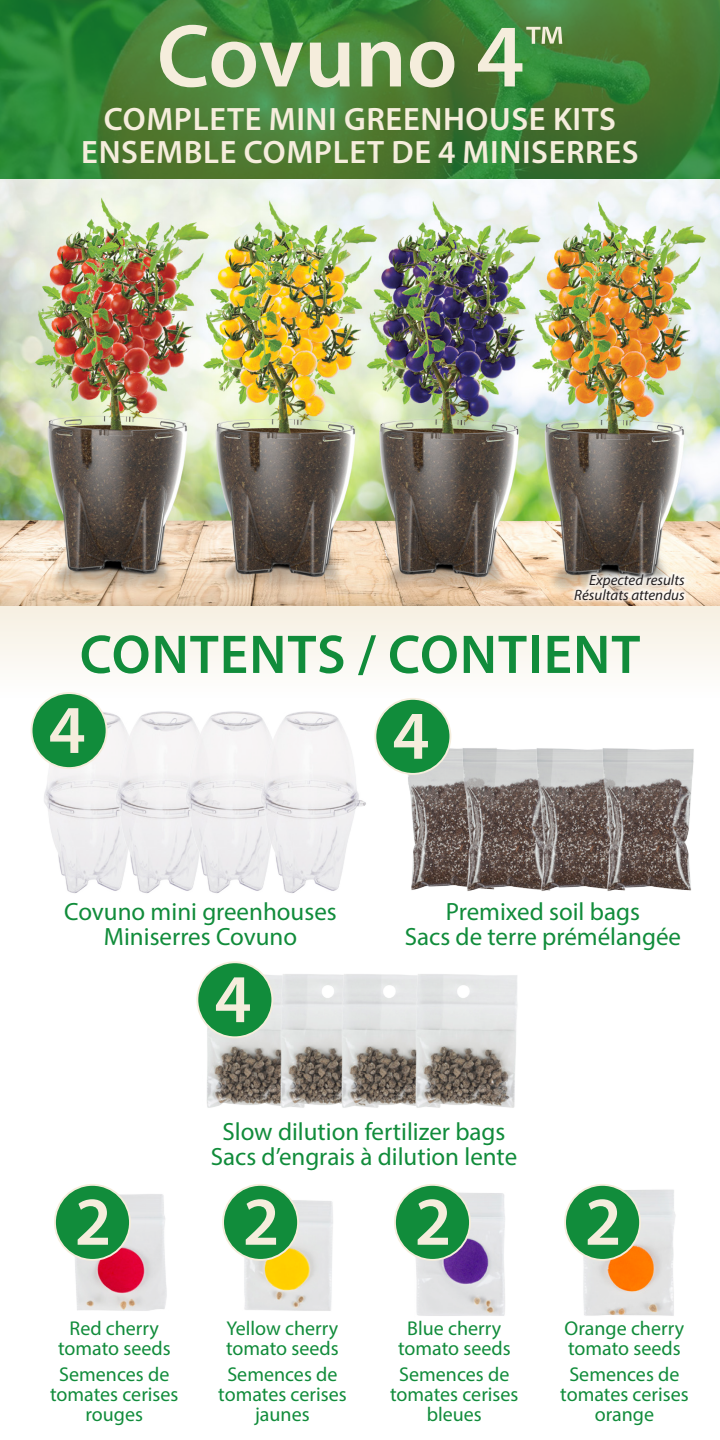
<style>
.page{position:relative;width:720px;height:1440px;background:#fff}
.page>*{position:absolute;margin:0;border:0;box-sizing:border-box;transform-origin:0 0}
.t1{font:600 90px "Myriad Pro";color:#f5eddc}
.t2{font:600 68.75px "Myriad Pro";color:#f5eddc}
.t3{font:600 55px "Myriad Pro";letter-spacing:.02em;color:#118c3b}
.t4{font:600 32.5px "Myriad Pro";letter-spacing:.02em;color:#f5eddc}
.t5{font:25px "Myriad Pro";color:#118c3b}
.t6{font:20px "Myriad Pro";color:#118c3b}
.t7{font:italic 15px "Myriad Pro";color:#231f20}
</style>
<div class="page">
<svg style="left:0;top:605px;width:720px;height:93px;fill:#faf7ef"></svg>
<svg style="left:0;top:0;width:720px;height:180px;background:#407f36"></svg>
<img style="left:0;top:180px;width:720px;height:425px">
<div style="left:570px;top:570px;width:120px;height:34px;background:#fff;opacity:.77"></div>
<img style="left:408px;top:743px;width:49px;height:147px">
<img style="left:202px;top:966px;width:74px;height:142px">
<img style="left:276px;top:974px;width:62px;height:134px">
<img style="left:338px;top:974px;width:73px;height:134px">
<img style="left:411px;top:974px;width:107px;height:134px">
<img style="left:457px;top:748px;width:75px;height:143px">
<img style="left:532px;top:748px;width:65px;height:143px">
<img style="left:597px;top:748px;width:97px;height:143px">
<img style="left:37px;top:706px;width:72px;height:187px">
<img style="left:109px;top:711px;width:70px;height:182px">
<img style="left:179px;top:711px;width:75px;height:182px">
<img style="left:254px;top:711px;width:112px;height:182px">
<img style="left:68px;top:1187px;width:99px;height:124px">
<img style="left:236px;top:1187px;width:97px;height:124px">
<img style="left:415px;top:1187px;width:90px;height:129px">
<img style="left:578px;top:1187px;width:98px;height:129px">
<div style="left:197px;top:962px;width:75px;height:75px;background:#118c3b;border-radius:50%"></div>
<div style="left:196px;top:961px;width:77px;height:77px;border:2px solid #f5eddc;border-radius:50%"></div>
<div style="left:55px;top:1185px;width:75px;height:75px;background:#118c3b;border-radius:50%"></div>
<div style="left:54px;top:1184px;width:77px;height:77px;border:2px solid #f5eddc;border-radius:50%"></div>
<div style="left:223px;top:1185px;width:75px;height:75px;background:#118c3b;border-radius:50%"></div>
<div style="left:222px;top:1184px;width:77px;height:77px;border:2px solid #f5eddc;border-radius:50%"></div>
<div style="left:395px;top:1185px;width:75px;height:75px;background:#118c3b;border-radius:50%"></div>
<div style="left:394px;top:1184px;width:77px;height:77px;border:2px solid #f5eddc;border-radius:50%"></div>
<div style="left:565px;top:1185px;width:75px;height:75px;background:#118c3b;border-radius:50%"></div>
<div style="left:564px;top:1184px;width:77px;height:77px;border:2px solid #f5eddc;border-radius:50%"></div>
<div style="left:375px;top:699px;width:75px;height:75px;background:#118c3b;border-radius:50%"></div>
<div style="left:374px;top:698px;width:77px;height:77px;border:2px solid #f5eddc;border-radius:50%"></div>
<div style="left:32px;top:693px;width:75px;height:75px;background:#118c3b;border-radius:50%"></div>
<div style="left:31px;top:692px;width:77px;height:77px;border:2px solid #f5eddc;border-radius:50%"></div>
<p class="t1" style="left:157px;top:-1px;width:408px">Covuno 4<sup>™</sup></p>
<p class="t4" style="left:104px;top:99px;width:514px">COMPLETE MINI GREENHOUSE KITS</p>
<p class="t4" style="left:81px;top:131px;width:559px">ENSEMBLE COMPLET DE 4 MINISERRES</p>
<p class="t7" style="left:589px;top:570px;width:97px">Expected results</p>
<p class="t7" style="left:574px;top:585px;width:112px">Résultats attendus</p>
<p class="t3" style="left:80px;top:619px;width:562px">CONTENTS / CONTIENT</p>
<p class="t2" style="left:49px;top:686px;width:38px">4</p>
<p class="t2" style="left:393px;top:692px;width:38px">4</p>
<p class="t5" style="left:64px;top:896px;width:274px">Covuno mini greenhouses</p>
<p class="t5" style="left:104px;top:921px;width:195px">Miniserres Covuno</p>
<p class="t2" style="left:215px;top:955px;width:38px">4</p>
<p class="t5" style="left:446px;top:896px;width:196px">Premixed soil bags</p>
<p class="t5" style="left:405px;top:921px;width:278px">Sacs de terre prémélangée</p>
<p class="t5" style="left:223px;top:1116px;width:284px">Slow dilution fertilizer bags</p>
<p class="t5" style="left:211px;top:1141px;width:308px">Sacs d’engrais à dilution lente</p>
<p class="t2" style="left:75px;top:1178px;width:38px">2</p>
<p class="t2" style="left:243px;top:1178px;width:38px">2</p>
<p class="t2" style="left:415px;top:1178px;width:38px">2</p>
<p class="t2" style="left:585px;top:1178px;width:38px">2</p>
<p class="t6" style="left:70px;top:1316px;width:91px">Red cherry</p>
<p class="t6" style="left:58px;top:1336px;width:114px">tomato seeds</p>
<p class="t6" style="left:59px;top:1362px;width:112px">Semences de</p>
<p class="t6" style="left:50px;top:1382px;width:130px">tomates cerises</p>
<p class="t6" style="left:86px;top:1402px;width:59px">rouges</p>
<p class="t6" style="left:227px;top:1316px;width:113px">Yellow cherry</p>
<p class="t6" style="left:226px;top:1336px;width:114px">tomato seeds</p>
<p class="t6" style="left:227px;top:1362px;width:112px">Semences de</p>
<p class="t6" style="left:218px;top:1382px;width:130px">tomates cerises</p>
<p class="t6" style="left:255px;top:1402px;width:56px">jaunes</p>
<p class="t6" style="left:407px;top:1316px;width:95px">Blue cherry</p>
<p class="t6" style="left:398px;top:1336px;width:114px">tomato seeds</p>
<p class="t6" style="left:399px;top:1362px;width:112px">Semences de</p>
<p class="t6" style="left:390px;top:1382px;width:130px">tomates cerises</p>
<p class="t6" style="left:427px;top:1402px;width:57px">bleues</p>
<p class="t6" style="left:565px;top:1316px;width:121px">Orange cherry</p>
<p class="t6" style="left:568px;top:1336px;width:114px">tomato seeds</p>
<p class="t6" style="left:569px;top:1362px;width:112px">Semences de</p>
<p class="t6" style="left:560px;top:1382px;width:130px">tomates cerises</p>
<p class="t6" style="left:595px;top:1402px;width:61px">orange</p>
</div>
